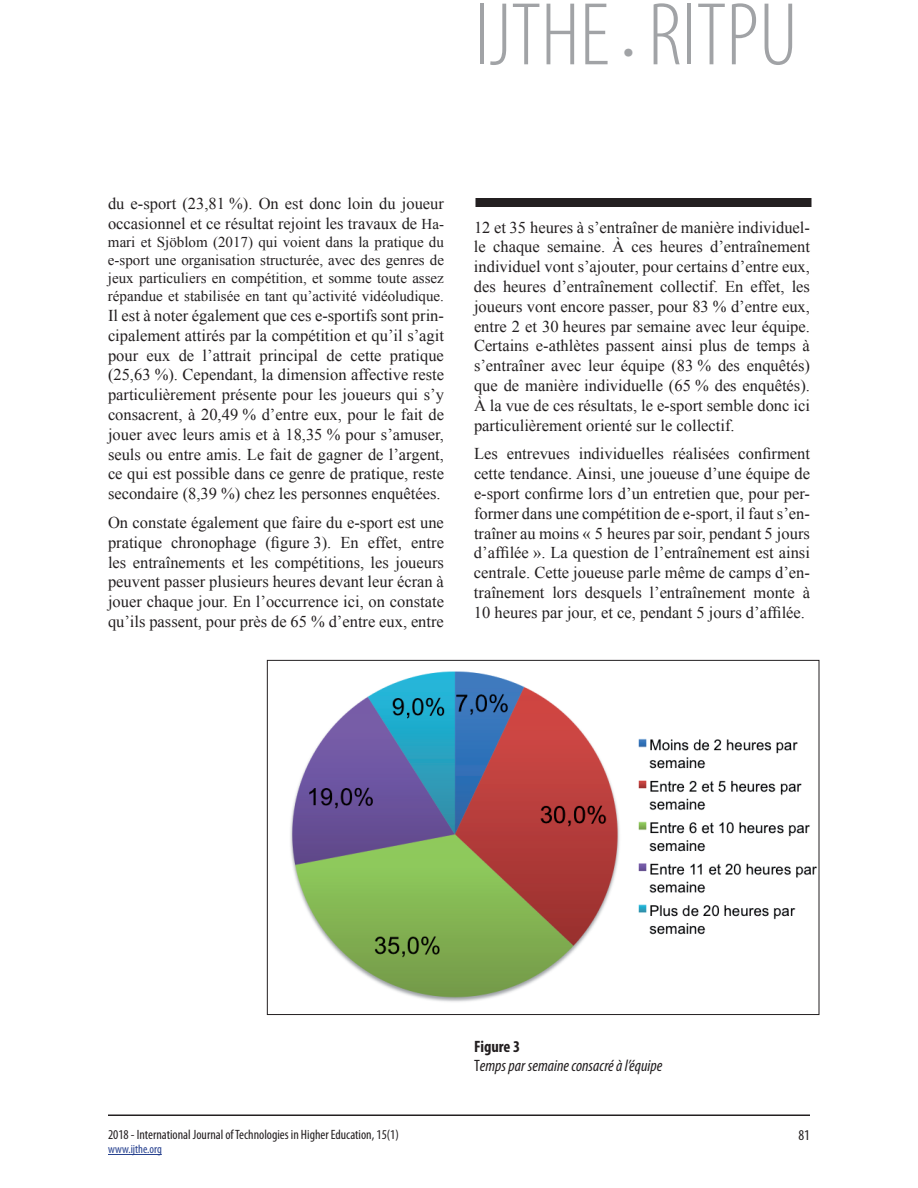
<style>
.page{position:relative;width:918px;height:1188px;background:#fff}
.page>*{position:absolute;margin:0;border:0;box-sizing:border-box;transform-origin:0 0}
.t1{font:300 condensed 90px "Myriad Pro";color:#a1a3a6}
.t2{font:16.5px/19.8px "Times New Roman";color:#231f20;text-align:justify}
.t3{font:italic condensed 16.5px/19.8px "Myriad Pro";color:#231f20}
.t4{font:15px/18px "Times New Roman";color:#231f20;text-align:justify}
.t5{font:condensed 15px "Myriad Pro";color:#231f20}
.t6{font:condensed 13.5px "Myriad Pro";color:#231f20}
.t7{font:condensed 12px "Myriad Pro";color:#253f8e}
.s1{font-size:45px}
.s2{font-size:15px}
.s3{font-weight:700;font-style:normal}
.s4{font-style:normal}
</style>
<div class="page">
<hr style="left:108px;top:1114px;width:702px;height:2px;background:#231f20">
<hr style="left:108px;top:1154px;width:54px;height:1px;background:#253f8e">
<div style="left:476px;top:198px;width:336px;height:9px;background:#231f20"></div>
<img style="left:290px;top:671px;width:527px;height:331px">
<h1 class="t1" style="left:474px;top:-19px;width:325px">IJTHE <span class="s1">•</span> RITPU</h1>
<p class="t2" style="left:108px;top:194px;width:338px">du e-sport (23,81 %). On est donc loin du joueur occasionnel et ce résultat rejoint les travaux de <span class="s2">Ha-</span></p>
<p class="t4" style="left:108px;top:233px;width:338px">mari et Sjöblom (2017) qui voient dans la pratique du e-sport une organisation structurée, avec des genres de jeux particuliers en compétition, et somme toute assez répandue et stabilisée en tant qu’activité vidéoludique.</p>
<p class="t2" style="left:108px;top:305px;width:338px">Il est à noter également que ces e-sportifs sont prin&shy;cipalement attirés par la compétition et qu’il s’agit pour eux de l’attrait principal de cette pratique (25,63 %). Cependant, la dimension affective reste particulièrement présente pour les joueurs qui s’y consacrent, à 20,49 % d’entre eux, pour le fait de jouer avec leurs amis et à 18,35 % pour s’amuser, seuls ou entre amis. Le fait de gagner de l’argent, ce qui est possible dans ce genre de pratique, reste secondaire (8,39 %) chez les personnes enquêtées.</p>
<p class="t2" style="left:108px;top:512px;width:338px">On constate également que faire du e-sport est une pratique chronophage (figure 3). En effet, entre les entraînements et les compétitions, les joueurs peuvent passer plusieurs heures devant leur écran à jouer chaque jour. En l’occurrence ici, on constate qu’ils passent, pour près de 65 % d’entre eux, entre</p>
<p class="t2" style="left:474px;top:217px;width:338px">12 et 35 heures à s’entraîner de manière individuel&shy;le chaque semaine. À ces heures d’entraînement individuel vont s’ajouter, pour certains d’entre eux, des heures d’entraînement collectif. En effet, les joueurs vont encore passer, pour 83 % d’entre eux, entre 2 et 30 heures par semaine avec leur équipe.<br>Certains e-athlètes passent ainsi plus de temps à s’entraîner avec leur équipe (83 % des enquêtés) que de manière individuelle (65 % des enquêtés).<br>À la vue de ces résultats, le e-sport semble donc ici particulièrement orienté sur le collectif.</p>
<p class="t2" style="left:474px;top:444px;width:338px">Les entrevues individuelles réalisées confirment cette tendance. Ainsi, une joueuse d’une équipe de e-sport confirme lors d’un entretien que, pour per&shy;former dans une compétition de e-sport, il faut s’en&shy;traîner au moins « 5 heures par soir, pendant 5 jours d’affilée ». La question de l’entraînement est ainsi centrale. Cette joueuse parle même de camps d’en&shy;traînement lors desquels l’entraînement monte à 10 heures par jour, et ce, pendant 5 jours d’affilée.</p>
<p class="t6" style="left:108px;top:1126px;width:292px">2018 - International Journal of Technologies in Higher Education, 15(1)</p>
<p class="t7" style="left:108px;top:1142px;width:55px">www.ijthe.org</p>
<p class="t3" style="left:474px;top:1036px;width:190px"><span class="s3">Figure 3<br></span><span class="s4">T</span>emps par semaine consacré à l’équipe</p>
<p class="t5" style="left:798px;top:1126px;width:13px">81</p>
</div>
